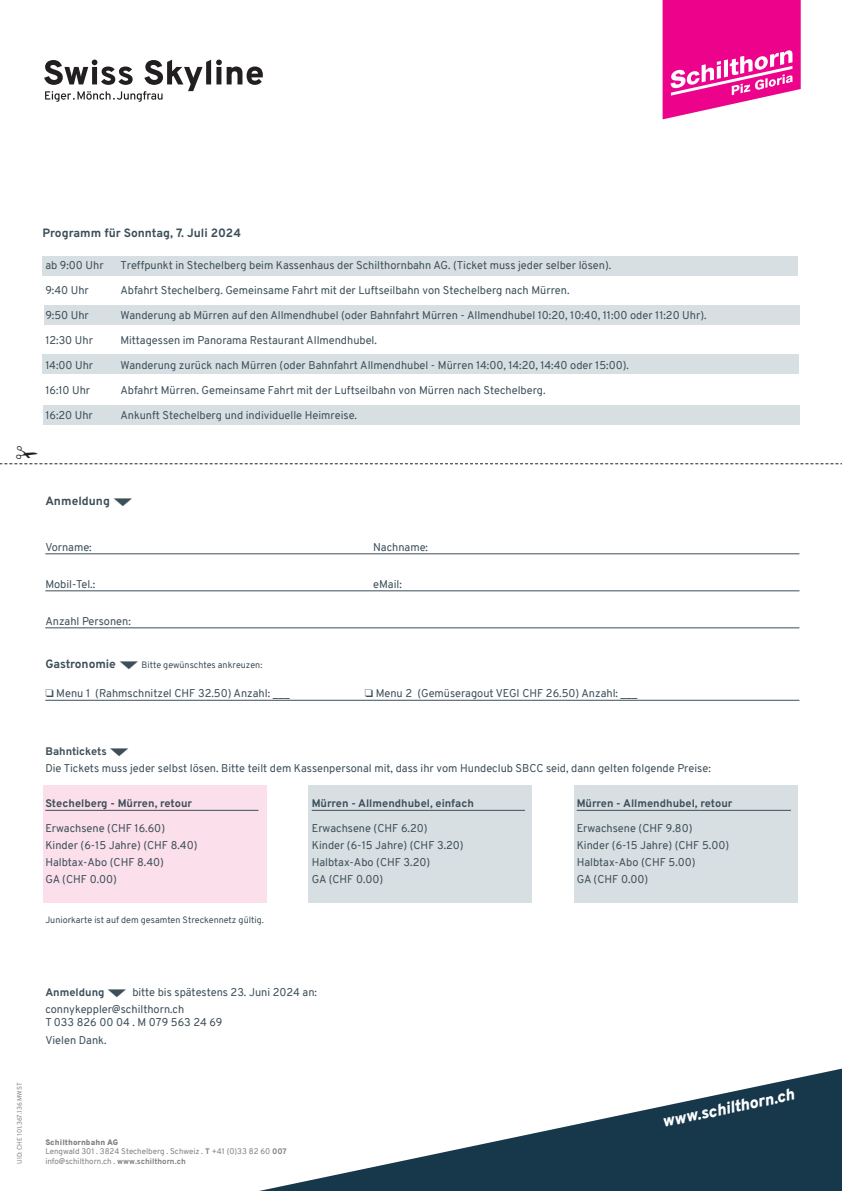
<style>
.page{position:relative;width:842px;height:1191px;background:#fff}
.page>*{position:absolute;margin:0;border:0;box-sizing:border-box;transform-origin:0 0}
.t1{font:italic 16.4px "Overpass";color:#fff}
.t2{font:700 12px "Overpass";color:#3d4f59}
.t3{font:11px/17px "Overpass";color:#3d4f59}
.t4{font:700 11px "Overpass";color:#3d4f59}
.t5{font:9px "Overpass";color:#3d4f59}
.t6{font:8px/9.6px "Overpass";color:#808285}
.t7{font:6.5px "Overpass";color:#808285}
.s1{font-weight:700;font-size:12px}
.s2{font-weight:700}
.s3{font-weight:900}
</style>
<div class="page">
<div style="left:43px;top:405px;width:756px;height:20px;background:#d8dfe3"></div>
<div style="left:44px;top:305px;width:755px;height:20px;background:#d8dfe3"></div>
<div style="left:43px;top:354px;width:756px;height:20px;background:#d8dfe3"></div>
<div style="left:43px;top:256px;width:755px;height:19px;background:#d8dfe3"></div>
<svg style="left:663px;top:0;width:138px;height:119px"></svg>
<svg style="left:44px;top:60px;width:219px;height:42px"></svg>
<svg style="left:259px;top:1068px;width:583px;height:123px"></svg>
<hr style="left:45px;top:553px;width:754px;height:1px;background:#3d4f59">
<hr style="left:45px;top:590px;width:754px;height:1px;background:#3d4f59">
<hr style="left:45px;top:627px;width:754px;height:1px;background:#3d4f59">
<hr style="left:45px;top:700px;width:754px;height:1px;background:#3d4f59">
<div style="left:43px;top:784px;width:223px;height:118px;background:#fbdfeb"></div>
<hr style="left:45px;top:810px;width:213px;height:1px;background:#3d4f59">
<div style="left:308px;top:784px;width:224px;height:118px;background:#d8dfe3"></div>
<hr style="left:312px;top:810px;width:213px;height:1px;background:#3d4f59">
<div style="left:574px;top:784px;width:224px;height:118px;background:#d8dfe3"></div>
<hr style="left:577px;top:810px;width:214px;height:1px;background:#3d4f59">
<svg style="left:0;top:463px;width:842px;height:1px"></svg>
<p class="t2" style="left:43px;top:224px;width:200px">Programm für Sonntag, 7. Juli 2024</p>
<p class="t3" style="left:45px;top:257px;width:60px">ab 9:00 Uhr</p>
<p class="t3" style="left:120px;top:257px;width:492px">Treffpunkt in Stechelberg beim Kassenhaus der Schilthornbahn AG. (Ticket muss jeder selber lösen).</p>
<p class="t3" style="left:45px;top:282px;width:45px">9:40 Uhr</p>
<p class="t3" style="left:120px;top:282px;width:451px">Abfahrt Stechelberg. Gemeinsame Fahrt mit der Luftseilbahn von Stechelberg nach Mürren.</p>
<p class="t3" style="left:45px;top:307px;width:45px">9:50 Uhr</p>
<p class="t3" style="left:120px;top:307px;width:588px">Wanderung ab Mürren auf den Allmendhubel (oder Bahnfahrt Mürren - Allmendhubel 10:20, 10:40, 11:00 oder 11:20 Uhr).</p>
<p class="t3" style="left:45px;top:332px;width:49px">12:30 Uhr</p>
<p class="t3" style="left:120px;top:332px;width:258px">Mittagessen im Panorama Restaurant Allmendhubel.</p>
<p class="t3" style="left:45px;top:357px;width:49px">14:00 Uhr</p>
<p class="t3" style="left:120px;top:357px;width:510px">Wanderung zurück nach Mürren (oder Bahnfahrt Allmendhubel - Mürren 14:00, 14:20, 14:40 oder 15:00).</p>
<p class="t3" style="left:45px;top:382px;width:46px">16:10 Uhr</p>
<p class="t3" style="left:120px;top:382px;width:427px">Abfahrt Mürren. Gemeinsame Fahrt mit der Luftseilbahn von Mürren nach Stechelberg.</p>
<p class="t3" style="left:45px;top:407px;width:49px">16:20 Uhr</p>
<p class="t3" style="left:120px;top:407px;width:238px">Ankunft Stechelberg und individuelle Heimreise.</p>
<p class="t2" style="left:45px;top:491px;width:89px">Anmeldung ▼</p>
<p class="t3" style="left:45px;top:538px;width:48px">Vorname:</p>
<p class="t3" style="left:373px;top:538px;width:56px">Nachname:</p>
<p class="t3" style="left:45px;top:575px;width:51px">Mobil-Tel.:</p>
<p class="t3" style="left:373px;top:575px;width:30px">eMail:</p>
<p class="t3" style="left:45px;top:612px;width:87px">Anzahl Personen:</p>
<p class="t5" style="left:45px;top:658px;width:219px"><span class="s1">Gastronomie</span> ▼ Bitte gewünschtes ankreuzen:</p>
<p class="t3" style="left:45px;top:685px;width:246px">❑ Menu 1 (Rahmschnitzel CHF 32.50) Anzahl: ___</p>
<p class="t3" style="left:365px;top:685px;width:274px">❑ Menu 2 (Gemüseragout VEGI CHF 26.50) Anzahl: ___</p>
<p class="t3" style="left:45px;top:743px;width:667px"><span class="s2">Bahntickets</span> ▼<br>Die Tickets muss jeder selbst lösen. Bitte teilt dem Kassenpersonal mit, dass ihr vom Hundeclub SBCC seid, dann gelten folgende Preise:</p>
<p class="t4" style="left:45px;top:794px;width:148px">Stechelberg - Mürren, retour</p>
<p class="t3" style="left:45px;top:820px;width:154px">Erwachsene (CHF 16.60)<br>Kinder (6-15 Jahre) (CHF 8.40)<br>Halbtax-Abo (CHF 8.40)<br>GA (CHF 0.00)</p>
<p class="t5" style="left:45px;top:913px;width:220px">Juniorkarte ist auf dem gesamten Streckennetz gültig.</p>
<p class="t4" style="left:312px;top:794px;width:164px">Mürren - Allmendhubel, einfach</p>
<p class="t3" style="left:312px;top:820px;width:153px">Erwachsene (CHF 6.20)<br>Kinder (6-15 Jahre) (CHF 3.20)<br>Halbtax-Abo (CHF 3.20)<br>GA (CHF 0.00)</p>
<p class="t4" style="left:577px;top:794px;width:157px">Mürren - Allmendhubel, retour</p>
<p class="t3" style="left:577px;top:820px;width:154px">Erwachsene (CHF 9.80)<br>Kinder (6-15 Jahre) (CHF 5.00)<br>Halbtax-Abo (CHF 5.00)<br>GA (CHF 0.00)</p>
<p class="t7" style="left:15px;top:1163px;width:82px;rotate:-90deg">UID: CHE 101.367.136 MWST</p>
<p class="t3" style="left:45px;top:983px;width:273px"><span class="s2">Anmeldung</span> ▼ bitte bis spätestens 23. Juni 2024 an: connykeppler@schilthorn.ch</p>
<p class="t3" style="left:45px;top:1013px;width:178px;line-height:18px">T 033 826 00 04 . M 079 563 24 69<br>Vielen Dank.</p>
<p class="t6" style="left:45px;top:1137px;width:243px"><span class="s3">Schilthornbahn AG<br></span>Lengwald 301 . 3824 Stechelberg . Schweiz . <span class="s2">T</span> +41 (0)33 82 60 <span class="s2">007</span></p>
<p class="t6" style="left:45px;top:1156px;width:142px">info@schilthorn.ch . <span class="s2">www.schilthorn.ch</span></p>
<h1 class="t1" style="left:660px;top:1108px;width:136px;rotate:-12deg">www.schilthorn.ch</h1>
</div>
